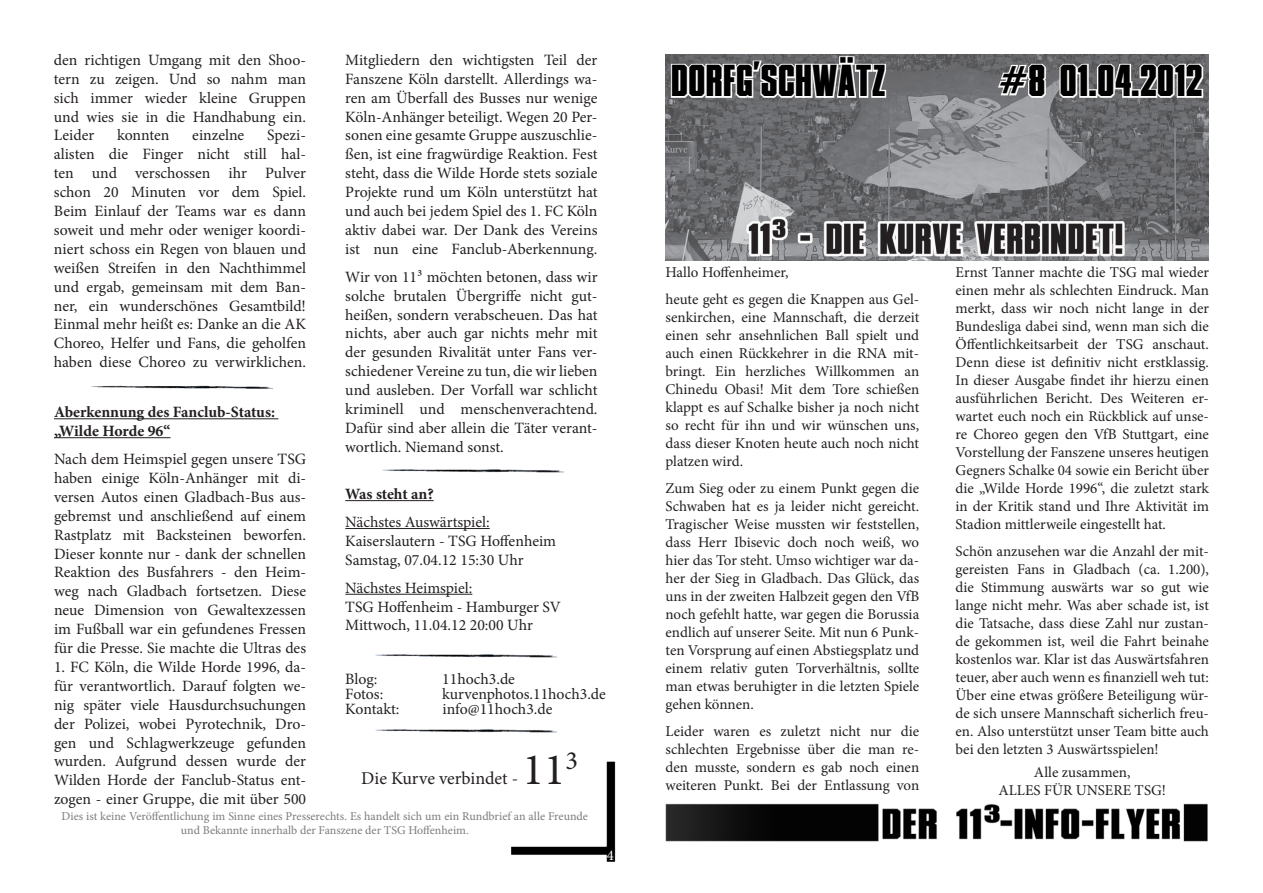
<style>
.page{position:relative;width:1263px;height:893px;background:#fff}
.page>*{position:absolute;margin:0;border:0;box-sizing:border-box;transform-origin:0 0}
.t1{font:45px "Minion Pro";color:#231f20}
.t2{font:44.4px "XXIIDONT MESS WITH VIKINGS HARDCORE";color:#000}
.t3{font:18px "Minion Pro";color:#231f20}
.t4{font:15.75px/18.9px "Minion Pro";color:#231f20;text-align:justify}
.t5{font:700 15.75px "Minion Pro";letter-spacing:-.005em;color:#231f20}
.t6{font:15px/18px "Minion Pro";color:#231f20;text-align:justify}
.t7{font:14.85px "Minion Pro";color:#fff}
.t8{font:12px/14.4px "Minion Pro";color:#7a7c7f;text-align:center}
</style>
<div class="page">
<img style="left:665px;top:54px;width:544px;height:207px">
<svg style="left:669px;top:54px;width:219px;height:65px"></svg>
<svg style="left:996px;top:61px;width:51px;height:38px"></svg>
<svg style="left:1058px;top:54px;width:147px;height:45px"></svg>
<img style="left:665px;top:803px;width:543px;height:39px">
<img style="left:511px;top:761px;width:105px;height:101px">
<hr style="left:345px;top:500px;width:89px;height:1px;background:#231f20">
<hr style="left:345px;top:528px;width:145px;height:1px;background:#231f20">
<hr style="left:345px;top:594px;width:127px;height:1px;background:#231f20">
<img style="left:382px;top:469px;width:182px;height:4px">
<img style="left:91px;top:385px;width:182px;height:4px">
<hr style="left:54px;top:418px;width:224px;height:1px;background:#231f20">
<hr style="left:54px;top:437px;width:117px;height:1px;background:#231f20">
<img style="left:375px;top:654px;width:182px;height:4px">
<img style="left:375px;top:729px;width:182px;height:4px">
<p class="t4" style="left:54px;top:50px;width:254px">den richtigen Umgang mit den Shoo&shy;tern zu zeigen. Und so nahm man sich immer wieder kleine Gruppen und wies sie in die Handhabung ein.</p>
<p class="t4" style="left:54px;top:126px;width:42px">Leider</p>
<p class="t4" style="left:117px;top:126px;width:54px">konnten</p>
<p class="t4" style="left:192px;top:126px;width:54px">einzelne</p>
<p class="t4" style="left:54px;top:126px;width:254px;text-indent:213px">Spezi&shy;alisten die Finger nicht still hal&shy;ten und verschossen ihr Pulver schon 20 Minuten vor dem Spiel.</p>
<p class="t4" style="left:54px;top:202px;width:254px">Beim Einlauf der Teams war es dann soweit und mehr oder weniger koordi&shy;niert schoss ein Regen von blauen und weißen Streifen in den Nachthimmel und ergab, gemeinsam mit dem Ban&shy;ner, ein wunderschönes Gesamtbild!</p>
<p class="t4" style="left:54px;top:315px;width:254px">Einmal mehr heißt es: Danke an die AK Choreo, Helfer und Fans, die geholfen haben diese Choreo zu verwirklichen.</p>
<p class="t5" style="left:54px;top:401px;width:223px">Aberkennung des Fanclub-Status:</p>
<p class="t5" style="left:54px;top:420px;width:118px">„Wilde Horde 96“</p>
<p class="t4" style="left:54px;top:450px;width:254px">Nach dem Heimspiel gegen unsere TSG haben einige Köln-Anhänger mit di&shy;versen Autos einen Gladbach-Bus aus&shy;gebremst und anschließend auf einem Rastplatz mit Backsteinen beworfen.<br>Dieser konnte nur - dank der schnellen Reaktion des Busfahrers - den Heim&shy;weg nach Gladbach fortsetzen. Diese neue Dimension von Gewaltexzessen im Fußball war ein gefundenes Fressen für die Presse. Sie machte die Ultras des</p>
<p class="t4" style="left:54px;top:657px;width:254px">1. FC Köln, die Wilde Horde 1996, da&shy;für verantwortlich. Darauf folgten we&shy;nig später viele Hausdurchsuchungen der Polizei, wobei Pyrotechnik, Dro&shy;gen und Schlagwerkzeuge gefunden wurden. Aufgrund dessen wurde der Wilden Horde der Fanclub-Status ent&shy;zogen - einer Gruppe, die mit über 500</p>
<p class="t4" style="left:345px;top:50px;width:254px">Mitgliedern den wichtigsten Teil der Fanszene Köln darstellt. Allerdings wa&shy;ren am Überfall des Busses nur wenige Köln-Anhänger beteiligt. Wegen 20 Per&shy;sonen eine gesamte Gruppe auszuschlie&shy;ßen, ist eine fragwürdige Reaktion. Fest steht, dass die Wilde Horde stets soziale Projekte rund um Köln unterstützt hat und auch bei jedem Spiel des 1. FC Köln aktiv dabei war. Der Dank des Vereins ist nun eine Fanclub-Aberkennung.</p>
<p class="t4" style="left:345px;top:267px;width:254px">Wir von 11³ möchten betonen, dass wir solche brutalen Übergriffe nicht gut&shy;heißen, sondern verabscheuen. Das hat nichts, aber auch gar nichts mehr mit der gesunden Rivalität unter Fans ver&shy;schiedener Vereine zu tun, die wir lieben und ausleben. Der Vorfall war schlicht kriminell und menschenverachtend.<br>Dafür sind aber allein die Täter verant&shy;wortlich. Niemand sonst.</p>
<p class="t5" style="left:345px;top:483px;width:90px">Was steht an?</p>
<p class="t4" style="left:345px;top:513px;width:146px">Nächstes Auswärtspiel:</p>
<p class="t4" style="left:345px;top:531px;width:212px">Kaiserslautern - TSG Hoffenheim</p>
<p class="t4" style="left:345px;top:550px;width:180px">Samstag, 07.04.12 15:30 Uhr</p>
<p class="t4" style="left:345px;top:578px;width:129px">Nächstes Heimspiel:</p>
<p class="t4" style="left:345px;top:597px;width:217px">TSG Hoffenheim - Hamburger SV</p>
<p class="t4" style="left:345px;top:616px;width:189px">Mittwoch, 11.04.12 20:00 Uhr</p>
<p class="t4" style="left:345px;top:669px;width:34px">Blog:</p>
<p class="t4" style="left:442px;top:669px;width:74px">11hoch3.de</p>
<p class="t4" style="left:345px;top:684px;width:40px">Fotos:</p>
<p class="t4" style="left:442px;top:684px;width:165px">kurvenphotos.11hoch3.de</p>
<p class="t4" style="left:345px;top:699px;width:56px">Kontakt:</p>
<p class="t4" style="left:442px;top:699px;width:112px">info@11hoch3.de</p>
<p class="t3" style="left:361px;top:766px;width:158px">Die Kurve verbindet -</p>
<p class="t1" style="left:522px;top:739px;width:57px">11<sup>3</sup></p>
<p class="t8" style="left:62px;top:809px;width:528px">Dies ist keine Veröffentlichung im Sinne eines Presserechts. Es handelt sich um ein Rundbrief an alle Freunde und Bekannte innerhalb der Fanszene der TSG Hoffenheim.</p>
<p class="t7" style="left:607px;top:845px;width:9px">4</p>
<p class="t2" style="left:672px;top:58px;width:216px">DORFG'SCHWätz</p>
<p class="t2" style="left:1000px;top:58px;width:206px">#8 01.04.2012</p>
<p class="t6" style="left:665px;top:263px;width:125px">Hallo Hoffenheimer,</p>
<p class="t6" style="left:665px;top:290px;width:255px">heute geht es gegen die Knappen aus Gel&shy;senkirchen, eine Mannschaft, die derzeit einen sehr ansehnlichen Ball spielt und auch einen Rückkehrer in die RNA mit&shy;bringt. Ein herzliches Willkommen an Chinedu Obasi! Mit dem Tore schießen klappt es auf Schalke bisher ja noch nicht so recht für ihn und wir wünschen uns, dass dieser Knoten heute auch noch nicht platzen wird.</p>
<p class="t6" style="left:665px;top:479px;width:255px">Zum Sieg oder zu einem Punkt gegen die Schwaben hat es ja leider nicht gereicht.<br>Tragischer Weise mussten wir feststellen, dass Herr Ibisevic doch noch weiß, wo hier das Tor steht. Umso wichtiger war da&shy;her der Sieg in Gladbach. Das Glück, das uns in der zweiten Halbzeit gegen den VfB noch gefehlt hatte, war gegen die Borussia endlich auf unserer Seite. Mit nun 6 Punk&shy;ten Vorsprung auf einen Abstiegsplatz und einem relativ guten Torverhältnis, sollte man etwas beruhigter in die letzten Spiele gehen können.</p>
<p class="t6" style="left:665px;top:722px;width:255px">Leider waren es zuletzt nicht nur die schlechten Ergebnisse über die man re&shy;den musste, sondern es gab noch einen weiteren Punkt. Bei der Entlassung von</p>
<p class="t6" style="left:955px;top:263px;width:255px">Ernst Tanner machte die TSG mal wieder einen mehr als schlechten Eindruck. Man merkt, dass wir noch nicht lange in der Bundesliga dabei sind, wenn man sich die Öffentlichkeitsarbeit der TSG anschaut.<br>Denn diese ist definitiv nicht erstklassig.<br>In dieser Ausgabe findet ihr hierzu einen ausführlichen Bericht. Des Weiteren er&shy;wartet euch noch ein Rückblick auf unse&shy;re Choreo gegen den VfB Stuttgart, eine Vorstellung der Fanszene unseres heutigen Gegners Schalke 04 sowie ein Bericht über die „Wilde Horde 1996“, die zuletzt stark in der Kritik stand und Ihre Aktivität im Stadion mittlerweile eingestellt hat.</p>
<p class="t6" style="left:955px;top:542px;width:255px">Schön anzusehen war die Anzahl der mit&shy;gereisten Fans in Gladbach (ca. 1.200), die Stimmung auswärts war so gut wie lange nicht mehr. Was aber schade ist, ist die Tatsache, dass diese Zahl nur zustan&shy;de gekommen ist, weil die Fahrt beinahe kostenlos war. Klar ist das Auswärtsfahren teuer, aber auch wenn es finanziell weh tut:<br>Über eine etwas größere Beteiligung wür&shy;de sich unsere Mannschaft sicherlich freu&shy;en. Also unterstützt unser Team bitte auch bei den letzten 3 Auswärtsspielen!</p>
<p class="t6" style="left:1034px;top:763px;width:98px">Alle zusammen,</p>
<p class="t6" style="left:998px;top:781px;width:169px">ALLES FÜR UNSERE TSG!</p>
</div>
